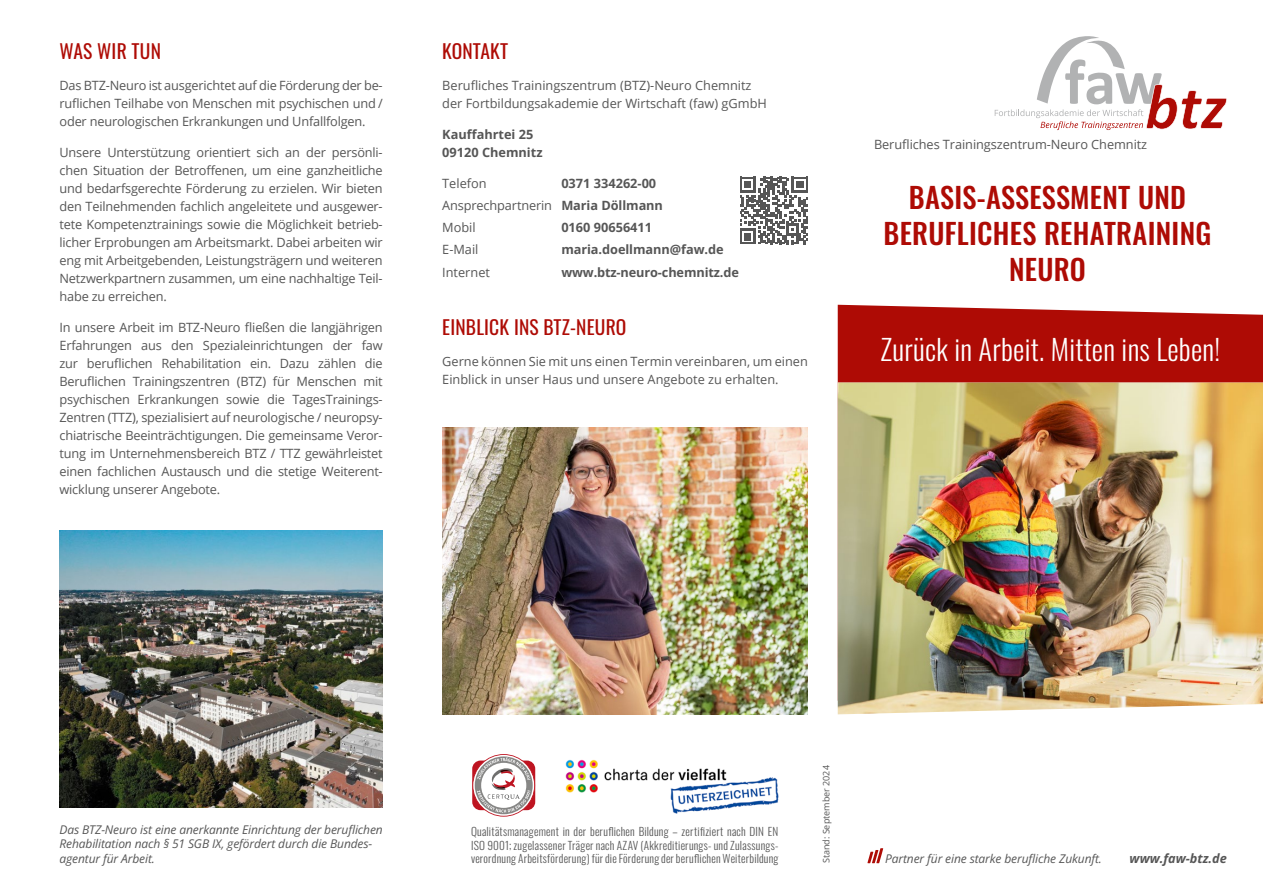
<style>
.page{position:relative;width:1263px;height:893px;background:#fff}
.page>*{position:absolute;margin:0;border:0;box-sizing:border-box;transform-origin:0 0}
.t1{font:500 28.5px/36px "Oswald";letter-spacing:.01em;color:#ae0b05;text-align:center}
.t2{font:300 28.5px "Oswald";letter-spacing:.01em;color:#fff}
.t3{font:19.5px "Oswald";letter-spacing:.01em;color:#ae0b05}
.t4{font:12.75px/18px "Open Sans";color:#565656;text-align:justify}
.t5{font:700 12.75px/22.2px "Open Sans";color:#565656}
.t6{font:italic 700 12.75px "Open Sans";color:#565656}
.t7{font:italic 12px/14.4px "Open Sans";letter-spacing:-.01em;color:#565656}
.t8{font:300 11.25px/13.5px "Oswald";letter-spacing:.015em;color:#565656;text-align:justify}
.t9{font:9px "Open Sans";color:#565656}
.s1{font-weight:400}
</style>
<div class="page">
<svg style="left:838px;top:305px;width:425px;height:78px;background:#b31b15"></svg>
<img style="left:838px;top:383px;width:425px;height:331px">
<img style="left:442px;top:427px;width:366px;height:287px">
<img style="left:60px;top:530px;width:323px;height:278px">
<svg style="left:995px;top:36px;width:232px;height:94px"></svg>
<svg style="left:740px;top:177px;width:67px;height:67px"></svg>
<svg style="left:867px;top:848px;width:16px;height:15px"></svg>
<svg style="left:472px;top:754px;width:63px;height:63px"></svg>
<img style="left:565px;top:759px;width:214px;height:55px">
<h2 class="t3" style="left:60px;top:34px;width:103px">WAS WIR TUN</h2>
<p class="t4" style="left:60px;top:76px;width:325px">Das BTZ-Neuro ist ausgerichtet auf die Förderung der be&shy;ruflichen Teilhabe von Menschen mit psychischen und / oder neurologischen Erkrankungen und Unfallfolgen.</p>
<p class="t4" style="left:60px;top:143px;width:325px">Unsere Unterstützung orientiert sich an der persönli&shy;chen Situation der Betroffenen, um eine ganzheitliche und bedarfsgerechte Förderung zu erzielen. Wir bieten den Teilnehmenden fachlich angeleitete und ausgewer&shy;tete Kompetenztrainings sowie die Möglichkeit betrieb&shy;licher Erprobungen am Arbeitsmarkt. Dabei arbeiten wir eng mit Arbeitgebenden, Leistungsträgern und weiteren Netzwerkpartnern zusammen, um eine nachhaltige Teil&shy;habe zu erreichen.</p>
<p class="t4" style="left:60px;top:318px;width:325px">In unsere Arbeit im BTZ-Neuro fließen die langjährigen Erfahrungen aus den Spezialeinrichtungen der faw zur beruflichen Rehabilitation ein. Dazu zählen die Beruflichen Trainingszentren (BTZ) für Menschen mit psychischen Erkrankungen sowie die TagesTrainings-Zentren (TTZ), spezialisiert auf neurologische / neuropsy&shy;chiatrische Beeinträchtigungen. Die gemeinsame Veror&shy;tung im Unternehmensbereich BTZ / TTZ gewährleistet einen fachlichen Austausch und die stetige Weiterent&shy;wicklung unserer Angebote.</p>
<h2 class="t3" style="left:442px;top:34px;width:67px">KONTAKT</h2>
<p class="t4" style="left:442px;top:76px;width:326px">Berufliches Trainingszentrum (BTZ)-Neuro Chemnitz der Fortbildungsakademie der Wirtschaft (faw) gGmbH</p>
<p class="t5" style="left:442px;top:125px;width:102px;line-height:18px">Kauffahrtei 25<br>09120 Chemnitz</p>
<p class="t4" style="left:442px;top:174px;width:46px">Telefon</p>
<p class="t5" style="left:442px;top:172px;width:222px;text-indent:119px">0371 334262-00<br><span class="s1">Ansprechpartnerin</span> Maria Döllmann<br><span class="s1">Mobil</span></p>
<p class="t5" style="left:561px;top:216px;width:92px">0160 90656411</p>
<p class="t4" style="left:442px;top:240px;width:38px">E-Mail</p>
<p class="t5" style="left:561px;top:238px;width:164px">maria.doellmann@faw.de</p>
<p class="t4" style="left:442px;top:263px;width:49px">Internet</p>
<p class="t5" style="left:561px;top:261px;width:179px">www.btz-neuro-chemnitz.de</p>
<h2 class="t3" style="left:442px;top:310px;width:186px">EINBLICK INS BTZ-NEURO</h2>
<p class="t4" style="left:442px;top:352px;width:367px">Gerne können Sie mit uns einen Termin vereinbaren, um einen<br>Einblick in unser Haus und unsere Angebote zu erhalten.</p>
<p class="t4" style="left:874px;top:135px;width:275px">Berufliches Trainingszentrum-Neuro Chemnitz</p>
<h1 class="t1" style="left:883px;top:181px;width:329px">BASIS-ASSESSMENT UND<br>BERUFLICHES REHATRAINING<br>NEURO</h1>
<h1 class="t2" style="left:880px;top:325px;width:341px">Zurück in Arbeit. Mitten ins Leben!</h1>
<p class="t7" style="left:60px;top:822px;width:325px">Das BTZ-Neuro ist eine anerkannte Einrichtung der beruflichen<br>Rehabilitation nach § 51 SGB IX, gefördert durch die Bundes&shy;agentur für Arbeit.</p>
<p class="t8" style="left:471px;top:824px;width:309px">Qualitätsmanagement in der beruflichen Bildung – zertifiziert nach DIN EN ISO 9001; zugelassener Träger nach AZAV (Akkreditierungs- und Zulassungs&shy;verordnung Arbeitsförderung) für die Förderung der beruflichen Weiterbildung</p>
<p class="t9" style="left:820px;top:863px;width:99px;rotate:-90deg">Stand: September 2024</p>
<p class="t7" style="left:885px;top:851px;width:218px">Partner für eine starke berufliche Zukunft.</p>
<p class="t6" style="left:1129px;top:850px;width:99px">www.faw-btz.de</p>
</div>
